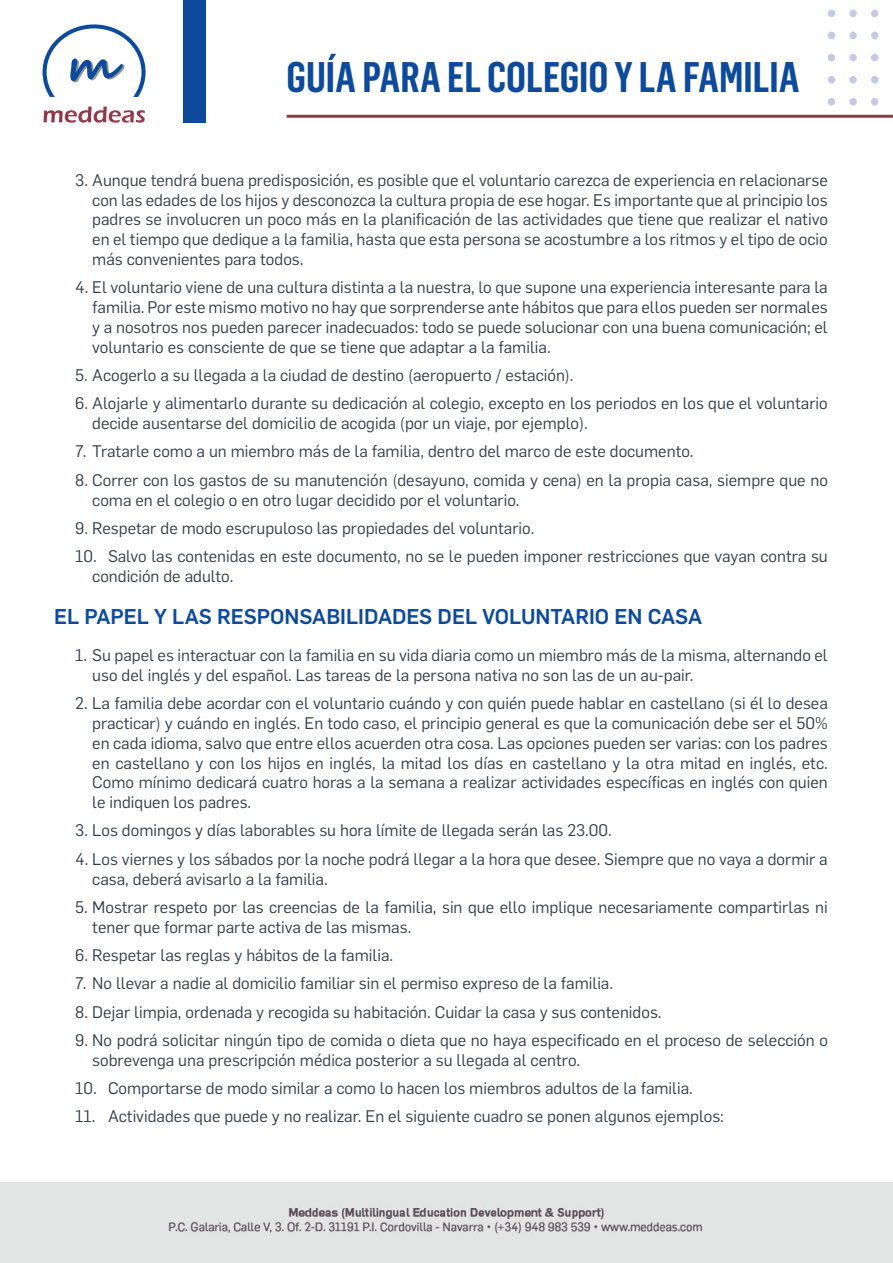
<style>
.page{position:relative;width:893px;height:1263px;background:#fff}
.page>*{position:absolute;margin:0;border:0;box-sizing:border-box;transform-origin:0 0}
.t1{font:600 42px "Flama Condensed";color:#0d4a9c}
.t2{font:500 21px "Flama";color:#0d4a9c}
.t3{font:16.5px/19.8px "Flama";color:#373d48}
</style>
<div class="page">
<img style="left:0;top:1182px;width:893px;height:81px">
<div style="left:849px;top:10px;width:8px;height:7px;background:#c5c9e4;border-radius:50%"></div>
<div style="left:849px;top:32px;width:8px;height:7px;background:#c5c9e4;border-radius:50%"></div>
<div style="left:849px;top:54px;width:8px;height:7px;background:#c5c9e4;border-radius:50%"></div>
<div style="left:849px;top:76px;width:8px;height:8px;background:#c5c9e4;border-radius:50%"></div>
<div style="left:849px;top:98px;width:8px;height:8px;background:#c5c9e4;border-radius:50%"></div>
<div style="left:871px;top:10px;width:7px;height:7px;background:#c5c9e4;border-radius:50%"></div>
<div style="left:871px;top:32px;width:7px;height:7px;background:#c5c9e4;border-radius:50%"></div>
<div style="left:871px;top:54px;width:7px;height:7px;background:#c5c9e4;border-radius:50%"></div>
<div style="left:871px;top:76px;width:7px;height:8px;background:#c5c9e4;border-radius:50%"></div>
<div style="left:871px;top:98px;width:7px;height:8px;background:#c5c9e4;border-radius:50%"></div>
<div style="left:828px;top:10px;width:7px;height:7px;background:#c5c9e4;border-radius:50%"></div>
<div style="left:828px;top:32px;width:7px;height:7px;background:#c5c9e4;border-radius:50%"></div>
<div style="left:828px;top:54px;width:7px;height:7px;background:#c5c9e4;border-radius:50%"></div>
<div style="left:828px;top:76px;width:7px;height:8px;background:#c5c9e4;border-radius:50%"></div>
<div style="left:828px;top:98px;width:7px;height:8px;background:#c5c9e4;border-radius:50%"></div>
<svg style="left:43px;top:107px;width:102px;height:16px"></svg>
<svg style="left:43px;top:24px;width:103px;height:73px"></svg>
<div style="left:183px;top:0;width:23px;height:123px;background:#0d4a9c"></div>
<hr style="left:287px;top:115px;width:606px;height:3px;background:#93394a">
<p class="t1" style="left:287px;top:51px;width:515px">GUÍA PARA EL COLEGIO Y LA FAMILIA</p>
<p class="t3" style="left:92px;top:169px;width:737px;text-align:justify;text-indent:-17px">3. Aunque tendrá buena predisposición, es posible que el voluntario carezca de experiencia en relacionarse con las edades de los hijos y desconozca la cultura propia de ese hogar. Es importante que al principio los padres se involucren un poco más en la planificación de las actividades que tiene que realizar el nativo en el tiempo que dedique a la familia, hasta que esta persona se acostumbre a los ritmos y el tipo de ocio más convenientes para todos.</p>
<p class="t3" style="left:92px;top:276px;width:737px;text-align:justify;text-indent:-17px">4. El voluntario viene de una cultura distinta a la nuestra, lo que supone una experiencia interesante para la familia. Por este mismo motivo no hay que sorprenderse ante hábitos que para ellos pueden ser normales y a nosotros nos pueden parecer inadecuados: todo se puede solucionar con una buena comunicación; el voluntario es consciente de que se tiene que adaptar a la familia.</p>
<p class="t3" style="left:75px;top:364px;width:500px">5. Acogerlo a su llegada a la ciudad de destino (aeropuerto / estación).</p>
<p class="t3" style="left:92px;top:392px;width:737px;text-indent:-17px">6. Alojarle y alimentarlo durante su dedicación al colegio, excepto en los periodos en los que el voluntario decide ausentarse del domicilio de acogida (por un viaje, por ejemplo).</p>
<p class="t3" style="left:75px;top:441px;width:620px">7. Tratarle como a un miembro más de la familia, dentro del marco de este documento.</p>
<p class="t3" style="left:92px;top:469px;width:737px;text-indent:-17px">8. Correr con los gastos de su manutención (desayuno, comida y cena) en la propia casa, siempre que no coma en el colegio o en otro lugar decidido por el voluntario.</p>
<p class="t3" style="left:75px;top:517px;width:461px">9. Respetar de modo escrupuloso las propiedades del voluntario.</p>
<p class="t3" style="left:92px;top:545px;width:737px;text-indent:-17px">10. Salvo las contenidas en este documento, no se le pueden imponer restricciones que vayan contra su condición de adulto.</p>
<p class="t2" style="left:54px;top:601px;width:650px">EL PAPEL Y LAS RESPONSABILIDADES DEL VOLUNTARIO EN CASA</p>
<p class="t3" style="left:92px;top:644px;width:737px;text-indent:-17px">1. Su papel es interactuar con la familia en su vida diaria como un miembro más de la misma, alternando el uso del inglés y del español. Las tareas de la persona nativa no son las de un au-pair.</p>
<p class="t3" style="left:92px;top:692px;width:737px;text-align:justify;text-indent:-17px">2. La familia debe acordar con el voluntario cuándo y con quién puede hablar en castellano (si él lo desea practicar) y cuándo en inglés. En todo caso, el principio general es que la comunicación debe ser el 50% en cada idioma, salvo que entre ellos acuerden otra cosa. Las opciones pueden ser varias: con los padres en castellano y con los hijos en inglés, la mitad los días en castellano y la otra mitad en inglés, etc.<br>Como mínimo dedicará cuatro horas a la semana a realizar actividades específicas en inglés con quien le indiquen los padres.</p>
<p class="t3" style="left:75px;top:820px;width:538px">3. Los domingos y días laborables su hora límite de llegada serán las 23.00.</p>
<p class="t3" style="left:92px;top:848px;width:737px;text-indent:-17px">4. Los viernes y los sábados por la noche podrá llegar a la hora que desee. Siempre que no vaya a dormir a casa, deberá avisarlo a la familia.</p>
<p class="t3" style="left:92px;top:896px;width:737px;text-indent:-17px">5. Mostrar respeto por las creencias de la familia, sin que ello implique necesariamente compartirlas ni tener que formar parte activa de las mismas.</p>
<p class="t3" style="left:75px;top:944px;width:319px">6. Respetar las reglas y hábitos de la familia.</p>
<p class="t3" style="left:75px;top:972px;width:539px">7. No llevar a nadie al domicilio familiar sin el permiso expreso de la familia.</p>
<p class="t3" style="left:75px;top:1001px;width:588px">8. Dejar limpia, ordenada y recogida su habitación. Cuidar la casa y sus contenidos.</p>
<p class="t3" style="left:92px;top:1029px;width:737px;text-indent:-17px">9. No podrá solicitar ningún tipo de comida o dieta que no haya especificado en el proceso de selección o sobrevenga una prescripción médica posterior a su llegada al centro.</p>
<p class="t3" style="left:75px;top:1077px;width:619px">10. Comportarse de modo similar a como lo hacen los miembros adultos de la familia.</p>
<p class="t3" style="left:75px;top:1105px;width:650px">11. Actividades que puede y no realizar. En el siguiente cuadro se ponen algunos ejemplos:</p>
</div>
